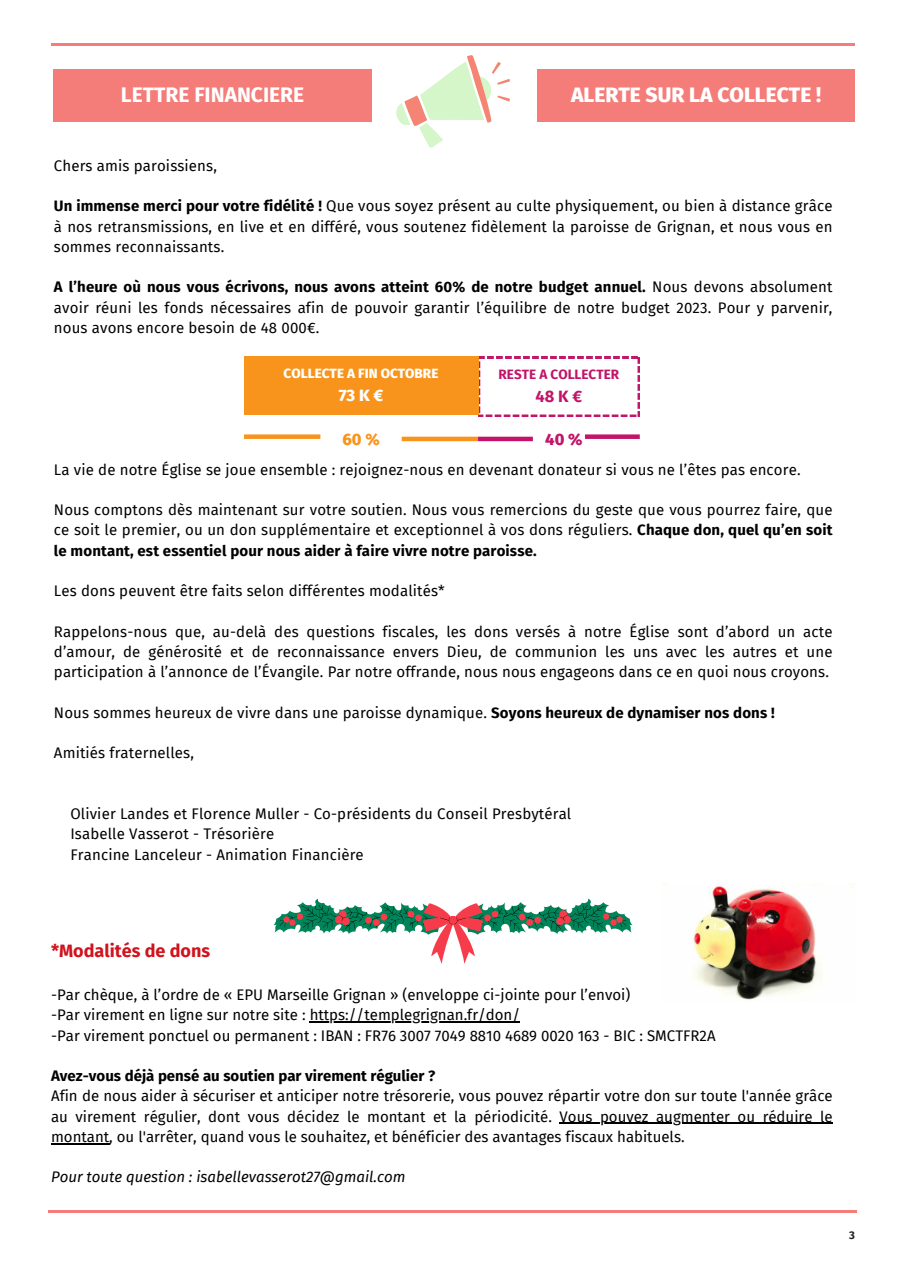
<style>
.page{position:relative;width:897px;height:1272px;background:#fff}
.page>*{position:absolute;margin:0;border:0;box-sizing:border-box;transform-origin:0 0}
.t1{font:800 21px "Fira Sans";color:#fff}
.t2{font:700 21px "Fira Sans";color:#fff}
.t3{font:700 18px "Fira Sans";color:#d0131d}
.t4{font:700 16.5px "Fira Sans";color:#c21468}
.t5{font:800 16.5px "Fira Sans";color:#fff}
.t6{font:800 16.5px "Fira Sans";color:#f8941d}
.t7{font:800 16.5px "Fira Sans";color:#c21468}
.t8{font:15px/20.2px "Fira Sans";letter-spacing:.01em;color:#000;text-align:justify}
.t9{font:700 15px "Fira Sans";color:#000}
.t10{font:italic 15px "Fira Sans";color:#000}
.t11{font:800 13.5px "Fira Sans";color:#fff}
.t12{font:700 13.5px "Fira Sans";color:#c21468}
.t13{font:700 11.25px "Fira Sans";color:#231f20}
.s1{font-weight:700}
</style>
<div class="page">
<hr style="left:51px;top:43px;width:804px;height:2px;background:#f47d7a">
<hr style="left:49px;top:1210px;width:808px;height:2px;background:#f47d7a">
<div style="left:537px;top:70px;width:318px;height:52px;background:#f47d7a"></div>
<svg style="left:396px;top:55px;width:114px;height:92px"></svg>
<svg style="left:478px;top:357px;width:162px;height:59px"></svg>
<div style="left:244px;top:357px;width:234px;height:58px;background:#f8941c"></div>
<div style="left:402px;top:436px;width:76px;height:5px;background:#f8941d"></div>
<div style="left:478px;top:436px;width:55px;height:5px;background:#c21468"></div>
<div style="left:244px;top:434px;width:76px;height:5px;background:#f8941d"></div>
<div style="left:585px;top:434px;width:55px;height:5px;background:#c21468"></div>
<img style="left:693px;top:883px;width:161px;height:117px">
<div style="left:53px;top:70px;width:319px;height:52px;background:#f47d7a"></div>
<svg style="left:273px;top:898px;width:359px;height:65px"></svg>
<hr style="left:310px;top:1021px;width:210px;height:1px;background:#000">
<hr style="left:559px;top:1122px;width:273px;height:1px;background:#000">
<hr style="left:51px;top:1142px;width:58px;height:1px;background:#000">
<p class="t2" style="left:121px;top:83px;width:185px">LETTRE FINANCIERE</p>
<p class="t1" style="left:571px;top:83px;width:252px">ALERTE SUR LA COLLECTE !</p>
<p class="t8" style="left:54px;top:155px;width:164px">Chers amis paroissiens,</p>
<p class="t8" style="left:54px;top:196px;width:780px"><span class="s1">Un immense merci pour votre fidélité !</span> Que vous soyez présent au culte physiquement, ou bien à distance grâce à nos retransmissions, en live et en différé, vous soutenez fidèlement la paroisse de Grignan, et nous vous en sommes reconnaissants.</p>
<p class="t8" style="left:54px;top:277px;width:780px"><span class="s1">A l’heure où nous vous écrivons, nous avons atteint 60% de notre budget annuel.</span> Nous devons absolument avoir réuni les fonds nécessaires afin de pouvoir garantir l’équilibre de notre budget 2023. Pour y parvenir, nous avons encore besoin de 48 000€.</p>
<p class="t11" style="left:284px;top:365px;width:156px">COLLECTE A FIN OCTOBRE</p>
<p class="t5" style="left:339px;top:385px;width:46px">73K€</p>
<p class="t6" style="left:342px;top:429px;width:39px">60 %</p>
<p class="t7" style="left:545px;top:429px;width:39px">40 %</p>
<p class="t12" style="left:498px;top:367px;width:122px">RESTE A COLLECTER</p>
<p class="t4" style="left:535px;top:386px;width:48px">48K€</p>
<p class="t8" style="left:54px;top:459px;width:748px">La vie de notre Église se joue ensemble : rejoignez-nous en devenant donateur si vous ne l’êtes pas encore.</p>
<p class="t8" style="left:54px;top:500px;width:780px">Nous comptons dès maintenant sur votre soutien. Nous vous remercions du geste que vous pourrez faire, que ce soit le premier, ou un don supplémentaire et exceptionnel à vos dons réguliers. <span class="s1">Chaque don, quel qu’en soit le montant, est essentiel pour nous aider à faire vivre notre paroisse.</span></p>
<p class="t8" style="left:54px;top:581px;width:392px">Les dons peuvent être faits selon différentes modalités*</p>
<p class="t8" style="left:54px;top:621px;width:780px">Rappelons-nous que, au-delà des questions fiscales, les dons versés à notre Église sont d’abord un acte d’amour, de générosité et de reconnaissance envers Dieu, de communion les uns avec les autres et une participation à l’annonce de l’Évangile. Par notre offrande, nous nous engageons dans ce en quoi nous croyons.</p>
<p class="t8" style="left:54px;top:702px;width:722px">Nous sommes heureux de vivre dans une paroisse dynamique. <span class="s1">Soyons heureux de dynamiser nos dons !</span></p>
<p class="t8" style="left:54px;top:743px;width:142px">Amitiés fraternelles,</p>
<p class="t8" style="left:70px;top:803px;width:502px">Olivier Landes et Florence Muller - Co-présidents du Conseil Presbytéral</p>
<p class="t8" style="left:70px;top:824px;width:205px">Isabelle Vasserot - Trésorière</p>
<p class="t8" style="left:70px;top:844px;width:295px">Francine Lanceleur - Animation Financière</p>
<p class="t3" style="left:51px;top:940px;width:160px">*Modalités de dons</p>
<p class="t8" style="left:51px;top:984px;width:580px">-Par chèque, à l’ordre de « EPU Marseille Grignan » (enveloppe ci-jointe pour l’envoi)</p>
<p class="t8" style="left:51px;top:1005px;width:470px">-Par virement en ligne sur notre site : https://templegrignan.fr/don/</p>
<p class="t8" style="left:51px;top:1025px;width:666px">-Par virement ponctuel ou permanent : IBAN : FR76 3007 7049 8810 4689 0020 163 - BIC : SMCTFR2A</p>
<p class="t9" style="left:51px;top:1066px;width:385px">Avez-vous déjà pensé au soutien par virement régulier ?</p>
<p class="t8" style="left:51px;top:1086px;width:783px">Afin de nous aider à sécuriser et anticiper notre trésorerie, vous pouvez répartir votre don sur toute l'année grâce au virement régulier, dont vous décidez le montant et la périodicité. Vous pouvez augmenter ou réduire le montant, ou l'arrêter, quand vous le souhaitez, et bénéficier des avantages fiscaux habituels.</p>
<p class="t10" style="left:51px;top:1168px;width:356px">Pour toute question : isabellevasserot27@gmail.com</p>
<p class="t13" style="left:849px;top:1227px;width:7px">3</p>
</div>
